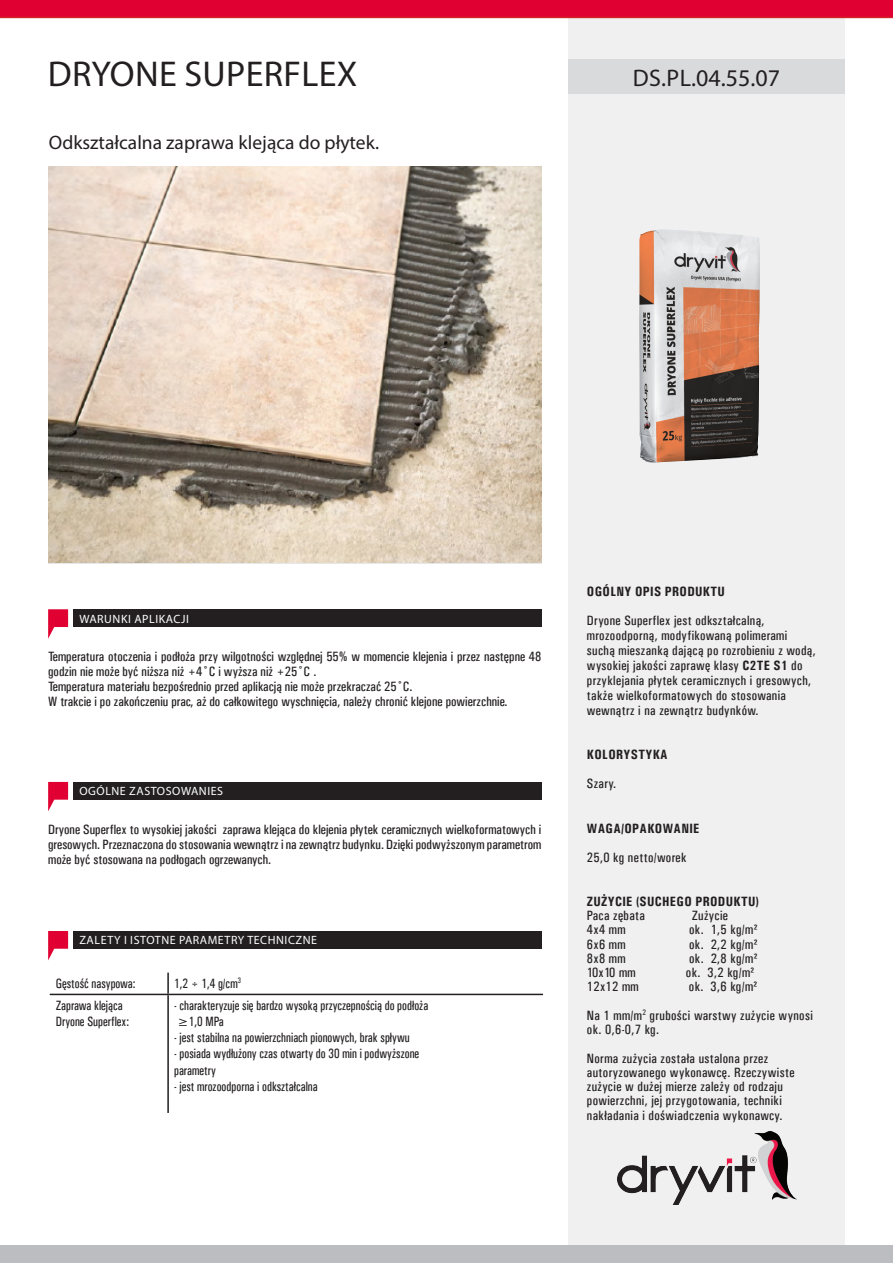
<style>
.page{position:relative;width:893px;height:1263px;background:#fff}
.page>*{position:absolute;margin:0;border:0;box-sizing:border-box;transform-origin:0 0}
.t1{font:36px "Myriad Pro";letter-spacing:.01em;color:#231f20}
.t2{font:24px "Myriad Pro";color:#231f20}
.t3{font:19.5px "Myriad Pro";color:#231f20}
.t4{font:13.5px/15px "Univers Condensed";color:#231f20}
.t5{font:13.5px/15px "Univers Condensed";letter-spacing:.025em;color:#231f20}
.t6{font:13.5px "Univers Condensed";color:#231f20;scale:.9 1}
.t7{font:700 13.5px "Univers Condensed";letter-spacing:.025em;color:#231f20}
.t8{font:12px "Myriad Pro";letter-spacing:.045em;color:#fff}
.s1{font-weight:700}
</style>
<div class="page">
<div style="left:568px;top:0;width:277px;height:1263px;background:#f0f0f1"></div>
<svg style="left:0;top:0;width:893px;height:18px;background:#de0230"></svg>
<img style="left:618px;top:1131px;width:178px;height:73px">
<div style="left:0;top:1245px;width:893px;height:18px;background:#bcbdc0"></div>
<div style="left:568px;top:59px;width:277px;height:35px;background:#d9dadc"></div>
<img style="left:48px;top:167px;width:493px;height:395px">
<img style="left:639px;top:229px;width:121px;height:234px">
<div style="left:73px;top:931px;width:468px;height:18px;background:#231f20"></div>
<svg style="left:48px;top:931px;width:20px;height:29px"></svg>
<div style="left:73px;top:609px;width:468px;height:18px;background:#231f20"></div>
<svg style="left:48px;top:609px;width:20px;height:30px"></svg>
<div style="left:73px;top:782px;width:468px;height:18px;background:#231f20"></div>
<svg style="left:48px;top:782px;width:20px;height:29px"></svg>
<hr style="left:167px;top:972px;width:2px;height:22px;background:#231f20">
<hr style="left:50px;top:994px;width:118px;height:1px;background:#231f20">
<hr style="left:168px;top:994px;width:375px;height:1px;background:#231f20">
<hr style="left:167px;top:995px;width:2px;height:118px;background:#231f20">
<p class="t1" style="left:48px;top:52px;width:311px">DRYONE SUPERFLEX</p>
<p class="t3" style="left:49px;top:131px;width:332px">Odkształcalna zaprawa klejąca do płytek.</p>
<p class="t2" style="left:633px;top:63px;width:149px">DS.PL.04.55.07</p>
<p class="t8" style="left:79px;top:611px;width:111px">WARUNKI APLIKACJI</p>
<p class="t4" style="left:48px;top:649px;width:495px">Temperatura otoczenia i podłoża przy wilgotności względnej 55% w momencie klejenia i przez następne 48 godzin nie może być niższa niż +4˚C i wyższa niż +25˚C .</p>
<p class="t4" style="left:48px;top:679px;width:366px">Temperatura materiału bezpośrednio przed aplikacją nie może przekraczać 25˚C.</p>
<p class="t4" style="left:48px;top:694px;width:461px">W trakcie i po zakończeniu prac, aż do całkowitego wyschnięcia, należy chronić klejone powierzchnie.</p>
<p class="t8" style="left:79px;top:784px;width:145px">OGÓLNE ZASTOSOWANIES</p>
<p class="t4" style="left:48px;top:821px;width:495px;text-align:justify">Dryone Superflex to wysokiej jakości zaprawa klejąca do klejenia płytek ceramicznych wielkoformatowych i gresowych. Przeznaczona do stosowania wewnątrz i na zewnątrz budynku. Dzięki podwyższonym parametrom może być stosowana na podłogach ogrzewanych.</p>
<p class="t8" style="left:79px;top:932px;width:239px">ZALETY I ISTOTNE PARAMETRY TECHNICZNE</p>
<p class="t6" style="left:56px;top:975px;width:90px">Gęstość nasypowa:</p>
<p class="t6" style="left:174px;top:975px;width:76px">1,2 ÷ 1,4 g/cm<sup>3</sup></p>
<p class="t6" style="left:56px;top:997px;width:76px">Zaprawa klejąca</p>
<p class="t6" style="left:56px;top:1013px;width:83px">Dryone Superflex:</p>
<p class="t6" style="left:174px;top:997px;width:284px">- charakteryzuje się bardzo wysoką przyczepnością do podłoża</p>
<p class="t6" style="left:177px;top:1013px;width:54px">≥1,0 MPa</p>
<p class="t6" style="left:174px;top:1029px;width:263px">- jest stabilna na powierzchniach pionowych, brak spływu</p>
<p class="t6" style="left:174px;top:1046px;width:274px">- posiada wydłużony czas otwarty do 30 min i podwyższone</p>
<p class="t6" style="left:174px;top:1062px;width:48px">parametry</p>
<p class="t6" style="left:174px;top:1078px;width:161px">- jest mrozoodporna i odkształcalna</p>
<p class="t7" style="left:587px;top:583px;width:140px">OGÓLNY OPIS PRODUKTU</p>
<p class="t5" style="left:587px;top:613px;width:230px">Dryone Superflex jest odkształcalną, mrozoodporną, modyfikowaną polimerami suchą mieszanką dającą po rozrobieniu z wodą, wysokiej jakości zaprawę klasy <span class="s1">C2TE S1</span> do przyklejania płytek ceramicznych i gresowych, także wielkoformatowych do stosowania wewnątrz i na zewnątrz budynków.</p>
<p class="t7" style="left:587px;top:746px;width:82px">KOLORYSTYKA</p>
<p class="t4" style="left:587px;top:776px;width:31px">Szary.</p>
<p class="t7" style="left:587px;top:820px;width:114px">WAGA/OPAKOWANIE</p>
<p class="t5" style="left:587px;top:849px;width:101px">25,0 kg netto/worek</p>
<p class="t7" style="left:587px;top:893px;width:173px">ZUŻYCIE (SUCHEGO PRODUKTU)</p>
<p class="t5" style="left:587px;top:908px;width:60px">Paca zębata</p>
<p class="t5" style="left:692px;top:908px;width:38px">Zużycie</p>
<p class="t4" style="left:587px;top:922px;width:40px">4x4 mm</p>
<p class="t4" style="left:689px;top:922px;width:70px">ok. 1,5 kg/m²</p>
<p class="t4" style="left:587px;top:936px;width:40px">6x6 mm</p>
<p class="t4" style="left:689px;top:936px;width:70px">ok. 2,2 kg/m²</p>
<p class="t4" style="left:587px;top:951px;width:40px">8x8 mm</p>
<p class="t4" style="left:689px;top:951px;width:70px">ok. 2,8 kg/m²</p>
<p class="t4" style="left:587px;top:965px;width:50px">10x10 mm</p>
<p class="t4" style="left:686px;top:965px;width:70px">ok. 3,2 kg/m²</p>
<p class="t4" style="left:587px;top:979px;width:53px">12x12 mm</p>
<p class="t4" style="left:689px;top:979px;width:70px">ok. 3,6 kg/m²</p>
<p class="t5" style="left:587px;top:1008px;width:227px;line-height:14.2px">Na 1 mm/m<sup>2</sup> grubości warstwy zużycie wynosi ok. 0,6-0,7 kg.</p>
<p class="t5" style="left:587px;top:1051px;width:209px;line-height:14.2px">Norma zużycia została ustalona przez autoryzowanego wykonawcę. Rzeczywiste zużycie w dużej mierze zależy od rodzaju powierzchni, jej przygotowania, techniki nakładania i doświadczenia wykonawcy.</p>
</div>
